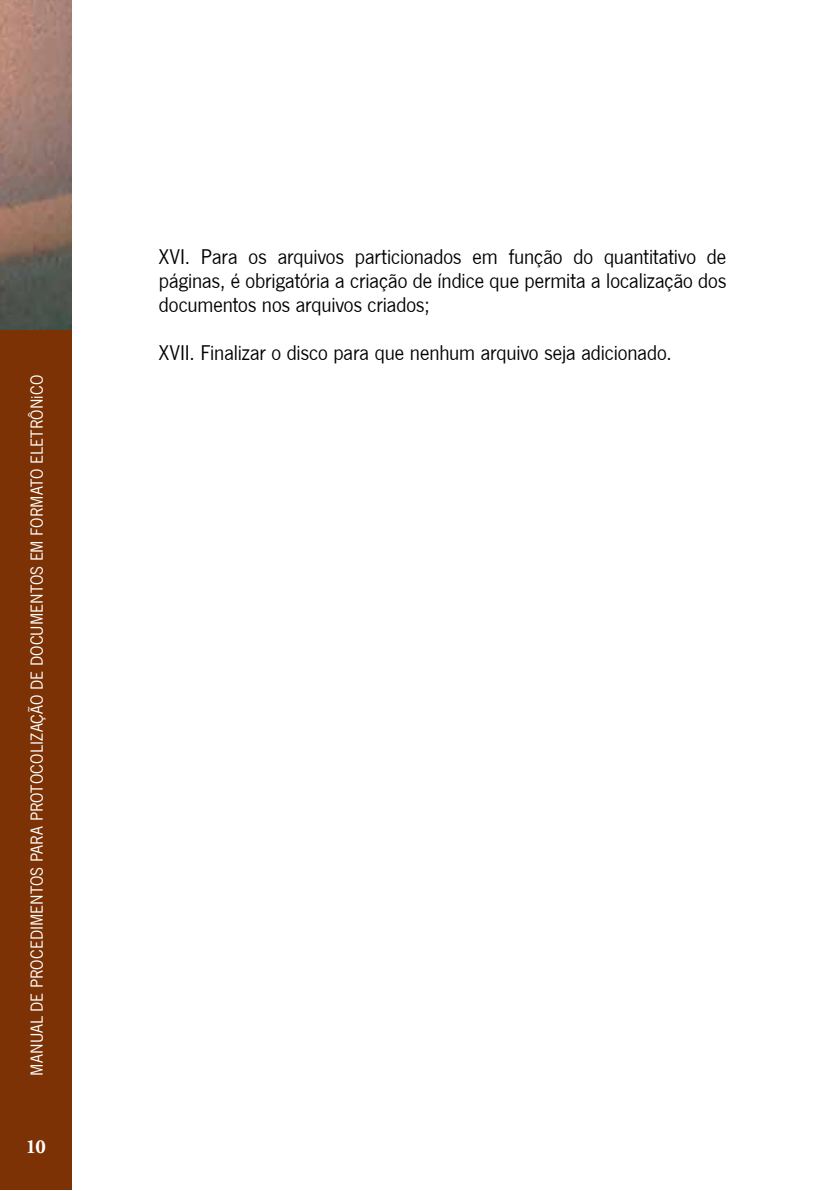
<style>
.page{position:relative;width:840px;height:1191px;background:#fff}
.page>*{position:absolute;margin:0;border:0;box-sizing:border-box;transform-origin:0 0}
.t1{font:22px/24px "Newcastle";letter-spacing:-.005em;color:#000;text-align:justify}
.t2{font:700 20px "Adobe Garamond Pro";color:#fff}
.t3{font:18px "Newcastle";letter-spacing:.005em;color:#fff}
</style>
<div class="page">
<div style="left:0;top:329px;width:72px;height:861px;background:#7c3204"></div>
<img style="left:0;top:0;width:71px;height:329px">
<p class="t3" style="left:27px;top:1075px;width:702px;rotate:-90deg">MANUAL DE PROCEDIMENTOS PARA PROTOCOLIZAÇÃO DE DOCUMENTOS EM FORMATO ELETRÔNiCO</p>
<p class="t2" style="left:26px;top:1134px;width:22px">10</p>
<p class="t1" style="left:159px;top:245px;width:568px">XVI. Para os arquivos particionados em função do quantitativo de páginas, é obrigatória a criação de índice que permita a localização dos documentos nos arquivos criados;</p>
<p class="t1" style="left:159px;top:341px;width:514px">XVII. Finalizar o disco para que nenhum arquivo seja adicionado.</p>
</div>
